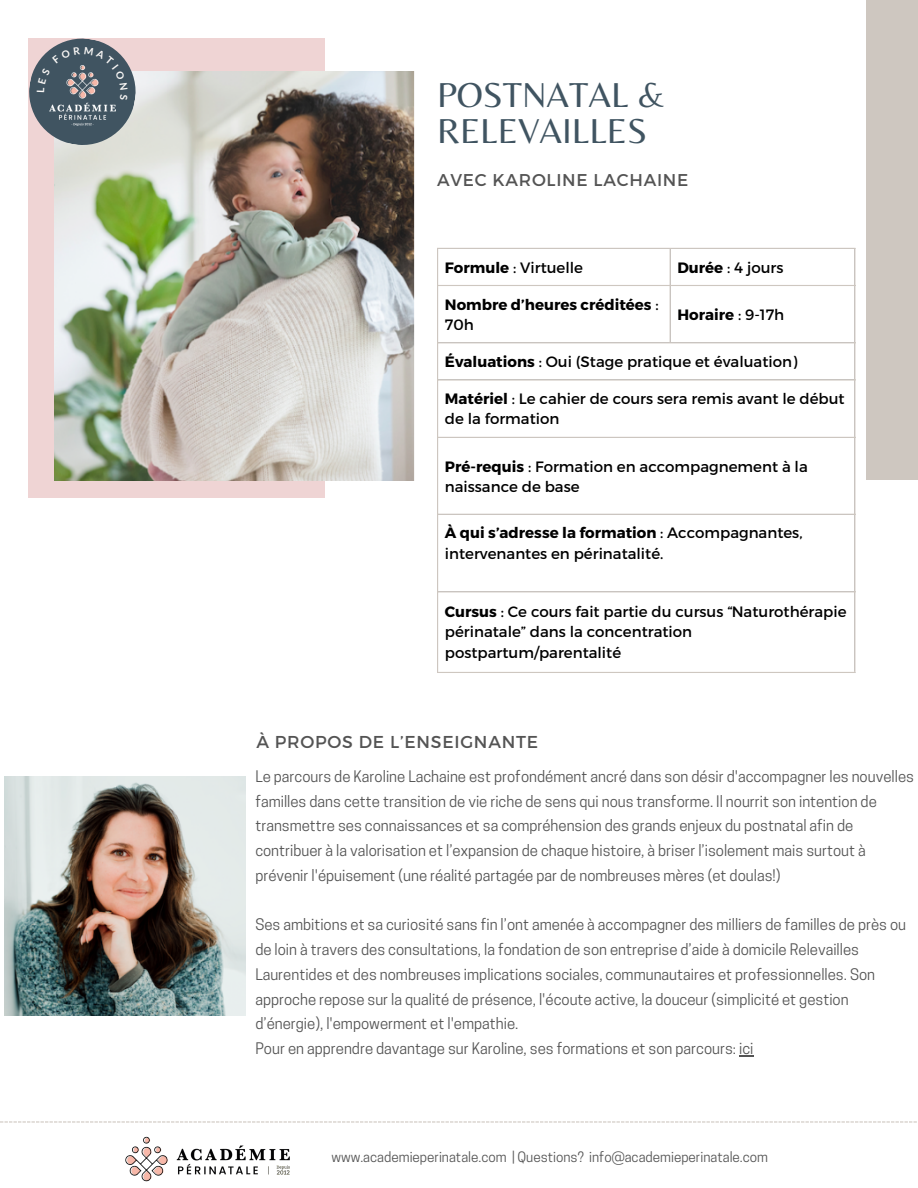
<style>
.page{position:relative;width:918px;height:1188px;background:#fff}
.page>*{position:absolute;margin:0;border:0;box-sizing:border-box;transform-origin:0 0}
.t1{font:36px/36px "Belleza";color:#405461}
.t2{font:17.25px "Montserrat";letter-spacing:.045em;color:#545454}
.t3{font:17.1px "Montserrat";letter-spacing:.045em;color:#545454}
.t4{font:15px/24.8px "Cooper Hewitt";color:#545454}
.t5{font:15px/20.2px "Montserrat";color:#000}
.t6{font:700 15px/20.2px "Montserrat";color:#000}
.t7{font:13.5px "Cooper Hewitt";color:#545454}
.s1{font-weight:700}
.s2{font-weight:400}
</style>
<div class="page">
<div style="left:28px;top:38px;width:297px;height:459px;background:#efd4d4"></div>
<img style="left:55px;top:72px;width:360px;height:408px">
<div style="left:866px;top:0;width:52px;height:479px;background:#cec7c0"></div>
<hr style="left:437px;top:249px;width:1px;height:423px;background:#cec7c0">
<hr style="left:670px;top:249px;width:1px;height:93px;background:#cec7c0">
<hr style="left:854px;top:249px;width:1px;height:423px;background:#cec7c0">
<hr style="left:437px;top:248px;width:418px;height:1px;background:#cec7c0">
<hr style="left:437px;top:285px;width:418px;height:1px;background:#cec7c0">
<hr style="left:437px;top:342px;width:418px;height:1px;background:#cec7c0">
<hr style="left:437px;top:379px;width:418px;height:2px;background:#cec7c0">
<hr style="left:437px;top:437px;width:418px;height:1px;background:#cec7c0">
<hr style="left:437px;top:514px;width:418px;height:1px;background:#cec7c0">
<hr style="left:437px;top:591px;width:418px;height:1px;background:#cec7c0">
<hr style="left:437px;top:672px;width:418px;height:1px;background:#cec7c0">
<img style="left:4px;top:777px;width:241px;height:238px">
<svg style="left:739px;top:1055px;width:14px;height:1px"></svg>
<img style="left:125px;top:1136px;width:165px;height:46px">
<svg style="left:0;top:1121px;width:917px;height:2px"></svg>
<svg style="left:29px;top:38px;width:111px;height:111px"></svg>
<h3 class="t1" style="left:437px;top:76px;width:230px">POSTNATAL &amp;<br>RELEVAILLES</h3>
<h3 class="t3" style="left:437px;top:169px;width:253px">AVEC KAROLINE LACHAINE</h3>
<h2 class="t5" style="left:445px;top:256px;width:140px"><span class="s1">Formule</span> : Virtuelle</h2>
<p class="t5" style="left:677px;top:256px;width:108px"><span class="s1">Durée</span> : 4 jours</p>
<h3 class="t6" style="left:445px;top:293px;width:215px">Nombre d’heures créditées <span class="s2">:<br>70h</span></h3>
<p class="t6" style="left:677px;top:304px;width:108px">Horaire <span class="s2">: 9-17h</span></p>
<p class="t5" style="left:445px;top:351px;width:354px"><span class="s1">Évaluations</span> : Oui (Stage pratique et évaluation)</p>
<p class="t5" style="left:445px;top:388px;width:401px"><span class="s1">Matériel</span> : Le cahier de cours sera remis avant le début de la formation</p>
<p class="t5" style="left:445px;top:455px;width:364px"><span class="s1">Pré-requis</span> : Formation en accompagnement à la naissance de base</p>
<p class="t5" style="left:445px;top:522px;width:359px"><span class="s1">À qui s’adresse la formation</span> : Accompagnantes, intervenantes en périnatalité.</p>
<p class="t5" style="left:445px;top:601px;width:403px"><span class="s1">Cursus</span> : Ce cours fait partie du cursus “Naturothérapie périnatale” dans la concentration postpartum/parentalité</p>
<p class="t2" style="left:256px;top:731px;width:283px">À PROPOS DE L’ENSEIGNANTE</p>
<p class="t4" style="left:255px;top:766px;width:660px">Le parcours de Karoline Lachaine est profondément ancré dans son désir d'accompagner les nouvelles familles dans cette transition de vie riche de sens qui nous transforme. Il nourrit son intention de transmettre ses connaissances et sa compréhension des grands enjeux du postnatal afin de contribuer à la valorisation et l’expansion de chaque histoire, à briser l’isolement mais surtout à prévenir l'épuisement (une réalité partagée par de nombreuses mères (et doulas!)</p>
<p class="t4" style="left:255px;top:914px;width:652px">Ses ambitions et sa curiosité sans fin l’ont amenée à accompagner des milliers de familles de près ou de loin à travers des consultations, la fondation de son entreprise d’aide à domicile Relevailles Laurentides et des nombreuses implications sociales, communautaires et professionnelles. Son approche repose sur la qualité de présence, l'écoute active, la douceur (simplicité et gestion d’énergie), l'empowerment et l'empathie.<br>Pour en apprendre davantage sur Karoline, ses formations et son parcours: ici</p>
<p class="t7" style="left:331px;top:1152px;width:438px">www.academieperinatale.com | Questions? info@academieperinatale.com</p>
</div>
